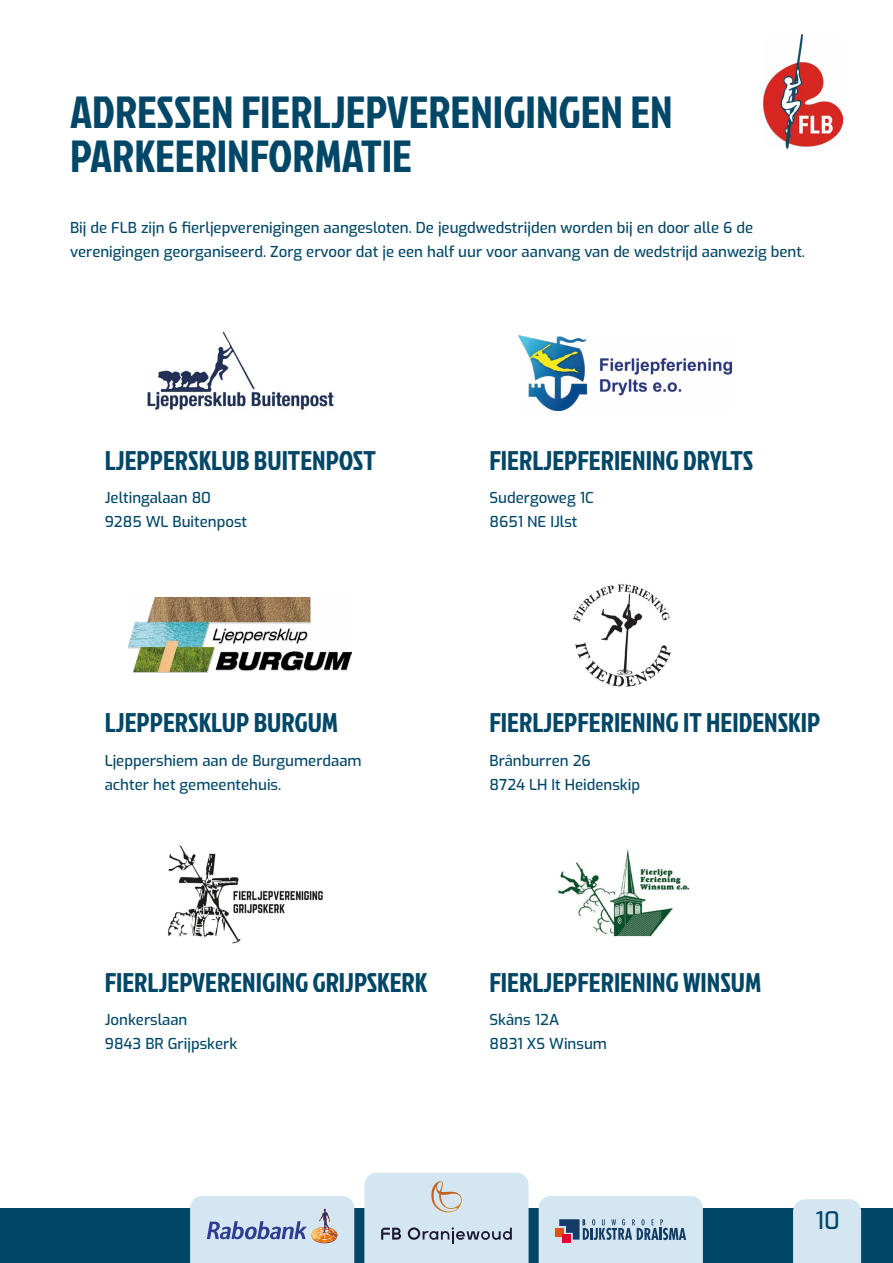
<style>
.page{position:relative;width:893px;height:1263px;background:#fff}
.page>*{position:absolute;margin:0;border:0;box-sizing:border-box;transform-origin:0 0}
.t1{font:45px/43.5px "Jockey One";color:#004767}
.t2{font:27px "Jockey One";color:#004767}
.t3{font:500 24px "Exo";color:#004767}
.t4{font:500 15px/24px "Exo";color:#004767}
</style>
<div class="page">
<img style="left:147px;top:331px;width:187px;height:80px">
<img style="left:129px;top:598px;width:223px;height:74px">
<img style="left:168px;top:845px;width:155px;height:99px">
<img style="left:519px;top:335px;width:212px;height:75px">
<img style="left:572px;top:584px;width:99px;height:103px">
<img style="left:558px;top:849px;width:132px;height:88px">
<div style="left:0;top:1209px;width:893px;height:54px;background:#004767"></div>
<svg style="left:190px;top:1196px;width:164px;height:67px;background:#c7d6e4"></svg>
<svg style="left:364px;top:1172px;width:165px;height:91px;background:#ccdce7"></svg>
<svg style="left:539px;top:1196px;width:164px;height:67px;background:#c2d3e1"></svg>
<img style="left:763px;top:34px;width:79px;height:114px">
<div style="left:793px;top:1199px;width:68px;height:64px;background:#d4e6f2"></div>
<h1 class="t1" style="left:70px;top:89px;width:604px">ADRESSEN FIERLJEPVERENIGINGEN EN<br>PARKEERINFORMATIE</h1>
<p class="t4" style="left:70px;top:215px;width:736px">Bij de FLB zijn 6 fierljepverenigingen aangesloten. De jeugdwedstrijden worden bij en door alle 6 de verenigingen georganiseerd. Zorg ervoor dat je een half uur voor aanvang van de wedstrijd aanwezig bent.</p>
<h2 class="t2" style="left:105px;top:441px;width:273px">LJEPPERSKLUB BUITENPOST</h2>
<p class="t4" style="left:105px;top:485px;width:144px">Jeltingalaan 80<br>9285 WL Buitenpost</p>
<h2 class="t2" style="left:490px;top:441px;width:265px">FIERLJEPFERIENING DRYLTS</h2>
<p class="t4" style="left:490px;top:485px;width:106px">Sudergoweg 1C<br>8651 NE IJlst</p>
<h2 class="t2" style="left:105px;top:703px;width:235px">LJEPPERSKLUP BURGUM</h2>
<p class="t4" style="left:105px;top:747px;width:259px">Ljeppershiem aan de Burgumerdaam achter het gemeentehuis.</p>
<h2 class="t2" style="left:490px;top:703px;width:332px">FIERLJEPFERIENING IT HEIDENSKIP</h2>
<p class="t4" style="left:490px;top:747px;width:152px">Brânburren 26<br>8724 LH It Heidenskip</p>
<h2 class="t2" style="left:105px;top:962px;width:324px">FIERLJEPVERENIGING GRIJPSKERK</h2>
<p class="t4" style="left:105px;top:1007px;width:134px">Jonkerslaan<br>9843 BR Grijpskerk</p>
<h2 class="t2" style="left:490px;top:962px;width:273px">FIERLJEPFERIENING WINSUM</h2>
<p class="t4" style="left:490px;top:1007px;width:119px">Skâns 12A<br>8831 XS Winsum</p>
<h3 class="t3" style="left:815px;top:1202px;width:26px">10</h3>
</div>
